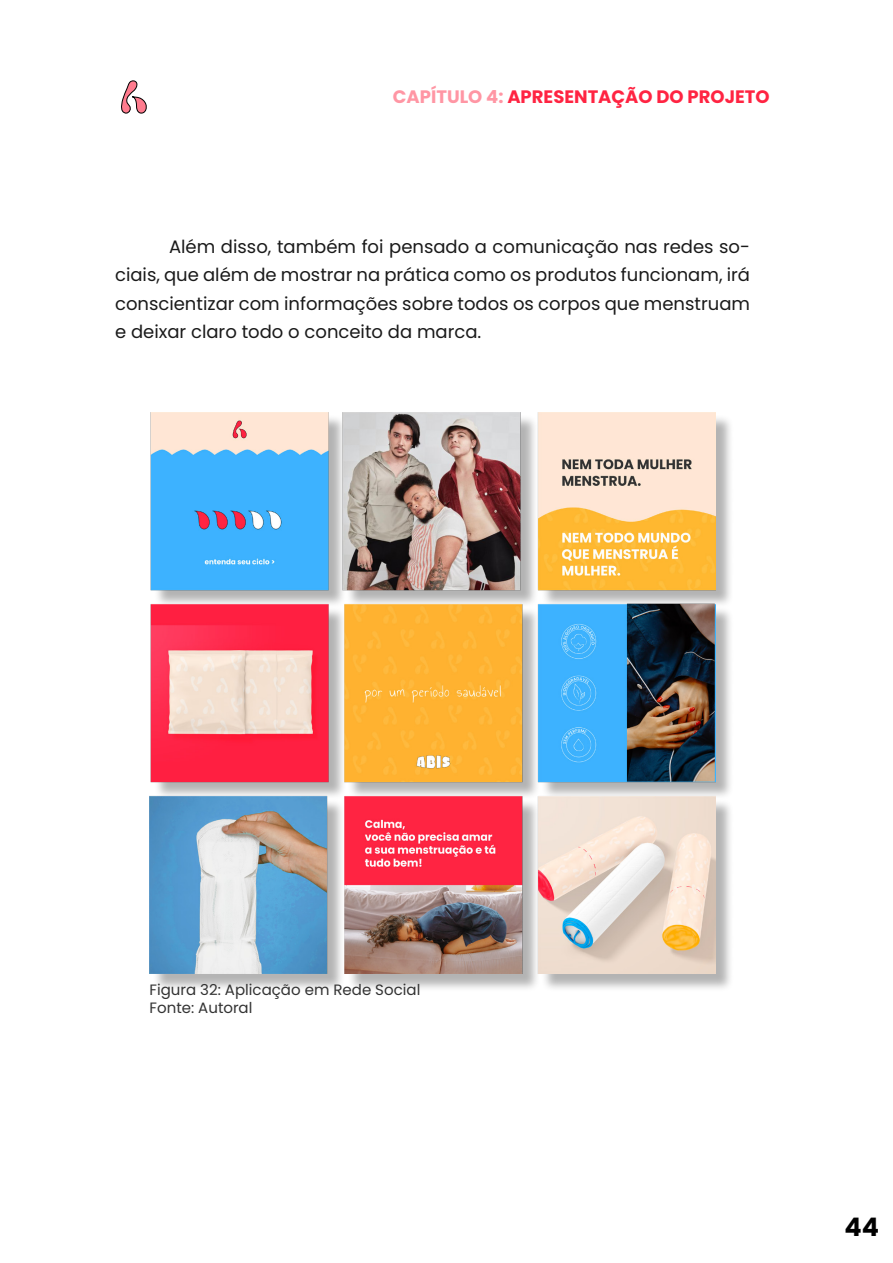
<style>
.page{position:relative;width:893px;height:1263px;background:#fff}
.page>*{position:absolute;margin:0;border:0;box-sizing:border-box;transform-origin:0 0}
.t1{font:700 25.5px "Poppins";color:#000}
.t2{font:18px/28.5px "Poppins";color:#1a1a1a;text-align:justify}
.t3{font:700 18px "Poppins";color:#ff2442}
.t4{font:15px "Poppins";color:#333}
.s1{color:#ff96a4}
</style>
<div class="page">
<svg style="left:121px;top:80px;width:26px;height:34px"></svg>
<div style="left:152px;top:414px;width:582px;height:578px;background:#000;opacity:.3"></div>
<img style="left:150px;top:412px;width:566px;height:561px">
<p class="t3" style="left:393px;top:86px;width:378px"><span class="s1">CAPÍTULO 4:</span> APRESENTAÇÃO DO PROJETO</p>
<p class="t2" style="left:115px;top:232px;width:636px;text-indent:54px">Além disso, também foi pensado a comunicação nas redes so&shy;ciais, que além de mostrar na prática como os produtos funcionam, irá conscientizar com informações sobre todos os corpos que menstruam e deixar claro todo o conceito da marca.</p>
<p class="t4" style="left:150px;top:981px;width:272px">Figura 32: Aplicação em Rede Social</p>
<p class="t4" style="left:150px;top:999px;width:104px">Fonte: Autoral</p>
<p class="t1" style="left:845px;top:1212px;width:36px">44</p>
</div>
